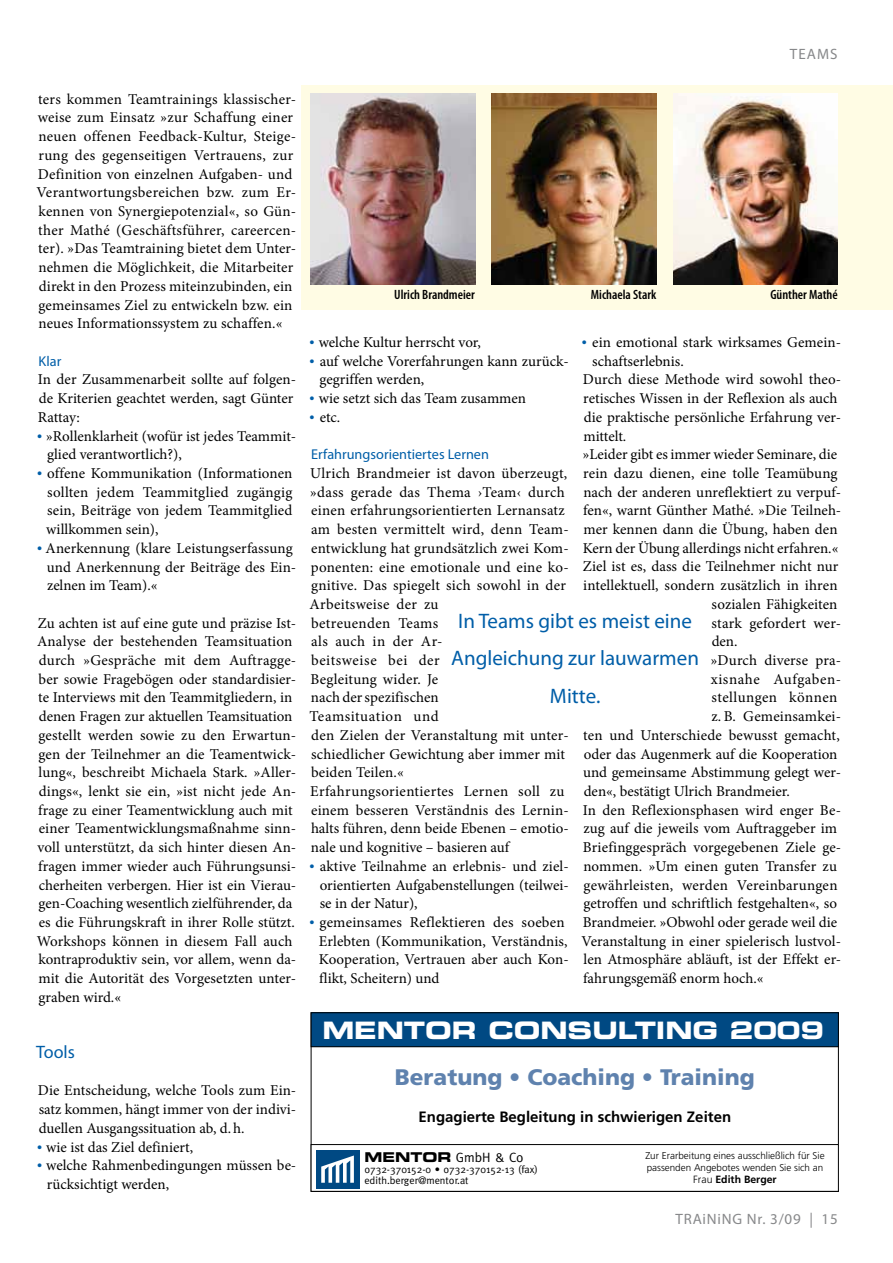
<style>
.page{position:relative;width:893px;height:1263px;background:#fff}
.page>*{position:absolute;margin:0;border:0;box-sizing:border-box;transform-origin:0 0}
.t1{font:24px "Eurostile Bold Extended Two";letter-spacing:-.005em;color:#fff}
.t2{font:900 22.5px "Frutiger";color:#5f82ae}
.t3{font:21px/37.3px "Myriad Pro";color:#005ea8;text-align:center}
.t4{font:18px "Myriad Pro";color:#005ea8}
.t5{font:15px/18.8px "Minion Pro";letter-spacing:.005em;color:#000}
.t6{font:700 15px "Frutiger";color:#000}
.t7{font:15px "Myriad Pro";letter-spacing:.05em;color:#87888a}
.t8{font:15px "Minion Pro";letter-spacing:.035em;color:#000}
.t9{font:14.25px "Myriad Pro";color:#005ea8}
.t10{font:600 condensed 13.5px "Myriad Pro";color:#000}
.t11{font:13.5px "Meta";color:#000}
.t12{font:10.5px/10.5px "Meta";color:#000}
.t13{font:700 10.5px "Frutiger";color:#000}
.t14{font:300 9.9px/12px "Frutiger";color:#000}
.s1{font-family:"Myriad Pro";font-size:18px;color:#005ea8}
.s2{font-family:"Eurostile Bold Extended Two"}
.s3{font-weight:300}
</style>
<div class="page">
<div style="left:311px;top:1144px;width:528px;height:47px;border:1px solid #000"></div>
<div style="left:311px;top:1013px;width:527px;height:34px;background:#004983"></div>
<div style="left:311px;top:1012px;width:528px;height:35px;border:1px solid #000"></div>
<div style="left:316px;top:1150px;width:44px;height:39px;background:#004983"></div>
<svg style="left:321px;top:1155px;width:33px;height:28px"></svg>
<div style="left:302px;top:85px;width:591px;height:224px;background:#fffce4"></div>
<img style="left:492px;top:94px;width:164px;height:191px">
<img style="left:311px;top:94px;width:164px;height:191px">
<img style="left:673px;top:94px;width:165px;height:191px">
<p class="t5" style="left:37px;top:90px;width:261px">ters kommen Teamtrainings klassischer&shy;weise zum Einsatz »zur Schaffung einer neuen offenen Feedback-Kultur, Steige&shy;rung des gegenseitigen Vertrauens, zur Definition von einzelnen Aufgaben- und Verantwortungsbereichen bzw. zum Er&shy;kennen von Synergiepotenzial«, so Gün&shy;ther Mathé (Geschäftsführer, careercen&shy;ter). »Das Teamtraining bietet dem Unter&shy;nehmen die Möglichkeit, die Mitarbeiter direkt in den Prozess miteinzubinden, ein gemeinsames Ziel zu entwickeln bzw. ein neues Informationssystem zu schaffen.«</p>
<p class="t9" style="left:39px;top:352px;width:24px">Klar</p>
<p class="t5" style="left:38px;top:370px;width:260px">In der Zusammenarbeit sollte auf folgen&shy;de Kriterien geachtet werden, sagt Günter<br>Rattay:</p>
<p class="t5" style="left:47px;top:426px;width:251px;text-indent:-10px"><span class="s1">•</span> »Rollenklarheit (wofür ist jedes Teammit&shy;glied verantwortlich?),</p>
<p class="t5" style="left:46px;top:464px;width:248px;text-align:justify;text-indent:-9px"><span class="s1">•</span> offene Kommunikation (Informationen sollten jedem Teammitglied zugängig sein, Beiträge von jedem Teammitglied willkommen sein),</p>
<p class="t5" style="left:47px;top:539px;width:251px;text-indent:-10px"><span class="s1">•</span> Anerkennung (klare Leistungserfassung und Anerkennung der Beiträge des Ein&shy;zelnen im Team).«</p>
<p class="t5" style="left:37px;top:613px;width:261px">Zu achten ist auf eine gute und präzise Ist-Analyse der bestehenden Teamsituation durch »Gespräche mit dem Auftragge&shy;ber sowie Fragebögen oder standardisier&shy;te Interviews mit den Teammitgliedern, in denen Fragen zur aktuellen Teamsituation gestellt werden sowie zu den Erwartun&shy;gen der Teilnehmer an die Teamentwick&shy;lung«, beschreibt Michaela Stark. »Aller&shy;dings«, lenkt sie ein, »ist nicht jede An&shy;frage zu einer Teamentwicklung auch mit einer Teamentwicklungsmaßnahme sinn&shy;voll unterstützt, da sich hinter diesen An&shy;fragen immer wieder auch Führungsunsi&shy;cherheiten verbergen. Hier ist ein Vierau&shy;gen-Coaching wesentlich zielführender, da es die Führungskraft in ihrer Rolle stützt.<br>Workshops können in diesem Fall auch kontraproduktiv sein, vor allem, wenn da&shy;mit die Autorität des Vorgesetzten unter&shy;graben wird.«</p>
<p class="t4" style="left:36px;top:1041px;width:40px">Tools</p>
<p class="t5" style="left:38px;top:1081px;width:260px;text-align:justify">Die Entscheidung, welche Tools zum Ein&shy;satz kommen, hängt immer von der indivi&shy;duellen Ausgangssituation ab, d.h.</p>
<p class="t5" style="left:37px;top:1137px;width:158px"><span class="s1">•</span> wie ist das Ziel definiert,</p>
<p class="t5" style="left:47px;top:1156px;width:251px;text-indent:-10px"><span class="s1">•</span> welche Rahmenbedingungen müssen be&shy;rücksichtigt werden,</p>
<p class="t7" style="left:790px;top:45px;width:49px">Teams</p>
<p class="t10" style="left:394px;top:286px;width:82px">Ulrich Brandmeier</p>
<p class="t10" style="left:591px;top:286px;width:67px">Michaela Stark</p>
<p class="t10" style="left:770px;top:286px;width:69px">Günther Mathé</p>
<p class="t5" style="left:309px;top:333px;width:173px"><span class="s1">•</span> welche Kultur herrscht vor,</p>
<p class="t5" style="left:320px;top:352px;width:251px;text-indent:-10px"><span class="s1">•</span> auf welche Vorerfahrungen kann zurück&shy;gegriffen werden,</p>
<p class="t5" style="left:309px;top:389px;width:218px"><span class="s1">•</span> wie setzt sich das Team zusammen</p>
<p class="t5" style="left:309px;top:408px;width:32px"><span class="s1">•</span> etc.</p>
<p class="t9" style="left:311px;top:446px;width:179px">Erfahrungsorientiertes Lernen</p>
<p class="t5" style="left:310px;top:464px;width:261px">Ulrich Brandmeier ist davon überzeugt, »dass gerade das Thema ›Team‹ durch einen erfahrungsorientierten Lernansatz am besten vermittelt wird, denn Team&shy;entwicklung hat grundsätzlich zwei Kom&shy;ponenten: eine emotionale und eine ko&shy;gnitive. Das spiegelt sich sowohl in der<br>Arbeitsweise der zu<br>betreuenden Teams<br>als auch in der Ar-<br>beitsweise bei der<br>Begleitung wider. Je<br>nach der spezifischen<br>Teamsituation und<br>den Zielen der Veranstaltung mit unter&shy;schiedlicher Gewichtung aber immer mit beiden Teilen.«<br>Erfahrungsorientiertes Lernen soll zu einem besseren Verständnis des Lernin&shy;halts führen, denn beide Ebenen – emotio&shy;nale und kognitive – basieren auf</p>
<p class="t5" style="left:320px;top:857px;width:251px;text-align:justify;text-indent:-10px"><span class="s1">•</span> aktive Teilnahme an erlebnis- und ziel&shy;orientierten Aufgabenstellungen (teilwei&shy;se in der Natur),</p>
<p class="t5" style="left:319px;top:913px;width:251px;text-indent:-9px"><span class="s1">•</span> gemeinsames Reflektieren des soeben Erlebten (Kommunikation, Verständnis, Kooperation, Vertrauen aber auch Kon&shy;flikt, Scheitern) und</p>
<p class="t5" style="left:582px;top:333px;width:261px"><span class="s1">•</span> ein emotional stark wirksames Gemein-</p>
<p class="t5" style="left:592px;top:352px;width:93px">schaftserlebnis.</p>
<p class="t5" style="left:583px;top:370px;width:260px">Durch diese Methode wird sowohl theo-</p>
<p class="t5" style="left:583px;top:389px;width:256px">retisches Wissen in der Reflexion als auch</p>
<p class="t5" style="left:584px;top:408px;width:259px">die praktische persönliche Erfahrung ver-</p>
<p class="t5" style="left:583px;top:426px;width:44px">mittelt.</p>
<p class="t5" style="left:583px;top:445px;width:256px">»Leider gibt es immer wieder Seminare, die</p>
<p class="t5" style="left:583px;top:464px;width:256px">rein dazu dienen, eine tolle Teamübung</p>
<p class="t5" style="left:583px;top:483px;width:259px">nach der anderen unreflektiert zu verpuf-</p>
<p class="t5" style="left:583px;top:501px;width:260px">fen«, warnt Günther Mathé. »Die Teilneh-</p>
<p class="t5" style="left:583px;top:520px;width:256px">mer kennen dann die Übung, haben den</p>
<p class="t5" style="left:583px;top:539px;width:257px">Kern der Übung allerdings nicht erfahren.«</p>
<p class="t5" style="left:583px;top:557px;width:257px">Ziel ist es, dass die Teilnehmer nicht nur</p>
<p class="t5" style="left:583px;top:576px;width:256px">intellektuell, sondern zusätzlich in ihren</p>
<p class="t5" style="left:712px;top:595px;width:127px">sozialen Fähigkeiten</p>
<p class="t5" style="left:712px;top:613px;width:131px">stark gefordert wer-</p>
<p class="t5" style="left:712px;top:632px;width:27px">den.</p>
<p class="t5" style="left:711px;top:651px;width:132px">»Durch diverse pra-</p>
<p class="t8" style="left:711px;top:669px;width:132px">xisnahe Aufgaben-</p>
<p class="t5" style="left:712px;top:688px;width:127px">stellungen können</p>
<p class="t5" style="left:711px;top:707px;width:131px">z. B. Gemeinsamkei-</p>
<p class="t5" style="left:583px;top:726px;width:258px">ten und Unterschiede bewusst gemacht,</p>
<p class="t5" style="left:584px;top:744px;width:255px">oder das Augenmerk auf die Kooperation</p>
<p class="t5" style="left:583px;top:763px;width:260px">und gemeinsame Abstimmung gelegt wer-</p>
<p class="t5" style="left:584px;top:782px;width:208px">den«, bestätigt Ulrich Brandmeier.</p>
<p class="t5" style="left:583px;top:800px;width:260px">In den Reflexionsphasen wird enger Be-</p>
<p class="t5" style="left:583px;top:819px;width:255px">zug auf die jeweils vom Auftraggeber im</p>
<p class="t5" style="left:583px;top:838px;width:260px">Briefinggespräch vorgegebenen Ziele ge-</p>
<p class="t5" style="left:583px;top:857px;width:255px">nommen. »Um einen guten Transfer zu</p>
<p class="t5" style="left:583px;top:875px;width:256px">gewährleisten, werden Vereinbarungen</p>
<p class="t5" style="left:583px;top:894px;width:255px">getroffen und schriftlich festgehalten«, so</p>
<p class="t5" style="left:583px;top:913px;width:256px">Brandmeier. »Obwohl oder gerade weil die</p>
<p class="t5" style="left:581px;top:931px;width:261px">Veranstaltung in einer spielerisch lustvol-</p>
<p class="t5" style="left:584px;top:950px;width:259px">len Atmosphäre abläuft, ist der Effekt er-</p>
<p class="t5" style="left:583px;top:969px;width:182px">fahrungsgemäß enorm hoch.«</p>
<h3 class="t3" style="left:451px;top:602px;width:249px">In Teams gibt es meist eine<br>Angleichung zur lauwarmen<br>Mitte.</h3>
<h1 class="t1" style="left:322px;top:1014px;width:503px">MENTOR CONSULTING 2009</h1>
<h2 class="t2" style="left:395px;top:1063px;width:361px">Beratung • Coaching • Training</h2>
<p class="t6" style="left:419px;top:1108px;width:314px">Engagierte Begleitung in schwierigen Zeiten</p>
<p class="t11" style="left:364px;top:1150px;width:161px"><span class="s2">MENTOR</span> GmbH &amp; Co</p>
<p class="t12" style="left:364px;top:1164px;width:175px">o732-370152-0 • o732-370152-13 (fax) edith.berger@mentor.at</p>
<p class="t14" style="left:645px;top:1150px;width:181px">Zur Erarbeitung eines ausschließlich für Sie passenden Angebotes wenden Sie sich an</p>
<p class="t13" style="left:693px;top:1173px;width:85px"><span class="s3">Frau</span> Edith Berger</p>
<p class="t7" style="left:676px;top:1210px;width:164px">TRAiNiNG Nr. 3/09 | 15</p>
</div>
